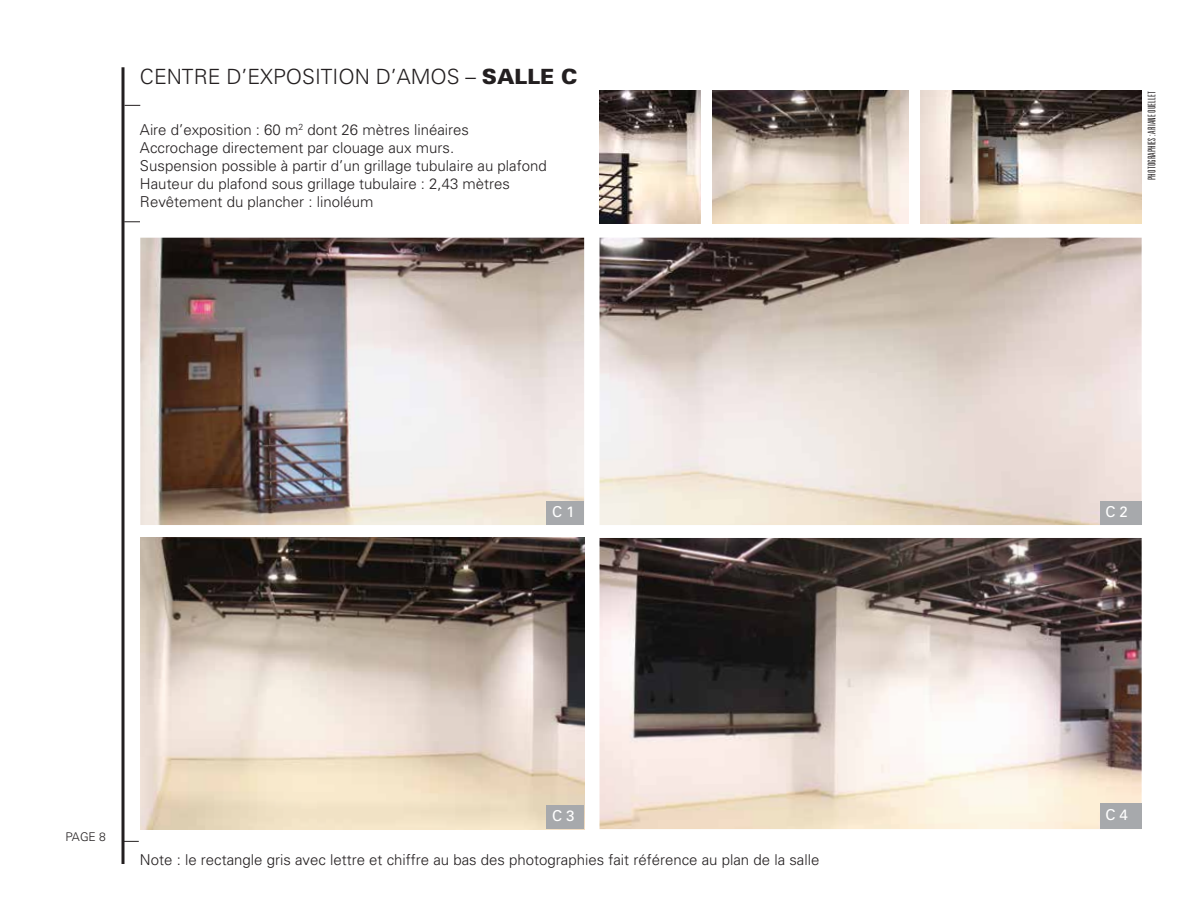
<style>
.page{position:relative;width:1188px;height:918px;background:#fff}
.page>*{position:absolute;margin:0;border:0;box-sizing:border-box;transform-origin:0 0}
.t1{font:300 21px "Univers";color:#231f20}
.t2{font:300 15px/18px "Univers";color:#231f20}
.t3{font:15px "Univers";color:#fff}
.t4{font:300 12px "Univers";color:#231f20}
.t5{font:300 ultra-condensed 10.5px "Univers";letter-spacing:.01em;color:#231f20}
.s1{font-weight:900}
</style>
<div class="page">
<img style="left:600px;top:90px;width:101px;height:133px">
<img style="left:713px;top:90px;width:196px;height:134px">
<img style="left:600px;top:238px;width:542px;height:287px">
<img style="left:140px;top:538px;width:444px;height:291px">
<img style="left:600px;top:538px;width:542px;height:291px">
<div style="left:1100px;top:501px;width:42px;height:24px;background:#a7a9ac"></div>
<div style="left:547px;top:805px;width:37px;height:24px;background:#a7a9ac"></div>
<hr style="left:122px;top:67px;width:2px;height:797px;background:#231f20">
<svg style="left:124px;top:105px;width:16px;height:1px"></svg>
<svg style="left:124px;top:222px;width:16px;height:1px"></svg>
<img style="left:140px;top:238px;width:444px;height:287px">
<div style="left:1100px;top:804px;width:42px;height:25px;background:#a7a9ac"></div>
<div style="left:547px;top:501px;width:37px;height:24px;background:#a7a9ac"></div>
<svg style="left:124px;top:841px;width:15px;height:1px"></svg>
<img style="left:921px;top:90px;width:221px;height:134px">
<h1 class="t1" style="left:140px;top:64px;width:439px">Centre d’exposition d’Amos – <span class="s1">SALLE C</span></h1>
<p class="t2" style="left:140px;top:120px;width:408px">Aire d’exposition : 60 m<sup>2</sup> dont 26 mètres linéaires Accrochage directement par clouage aux murs.<br>Suspension possible à partir d’un grillage tubulaire au plafond Hauteur du plafond sous grillage tubulaire : 2,43 mètres Revêtement du plancher : linoléum</p>
<p class="t3" style="left:552px;top:503px;width:24px">C 1</p>
<p class="t4" style="left:66px;top:829px;width:42px">Page 8</p>
<p class="t3" style="left:552px;top:807px;width:24px">C 3</p>
<p class="t2" style="left:140px;top:850px;width:681px">Note : le rectangle gris avec lettre et chiffre au bas des photographies fait référence au plan de la salle</p>
<p class="t5" style="left:1146px;top:180px;width:89px;rotate:-90deg">Photographies : Ariane Ouellet</p>
<p class="t3" style="left:1105px;top:503px;width:24px">C 2</p>
<p class="t3" style="left:1105px;top:806px;width:24px">C 4</p>
</div>
